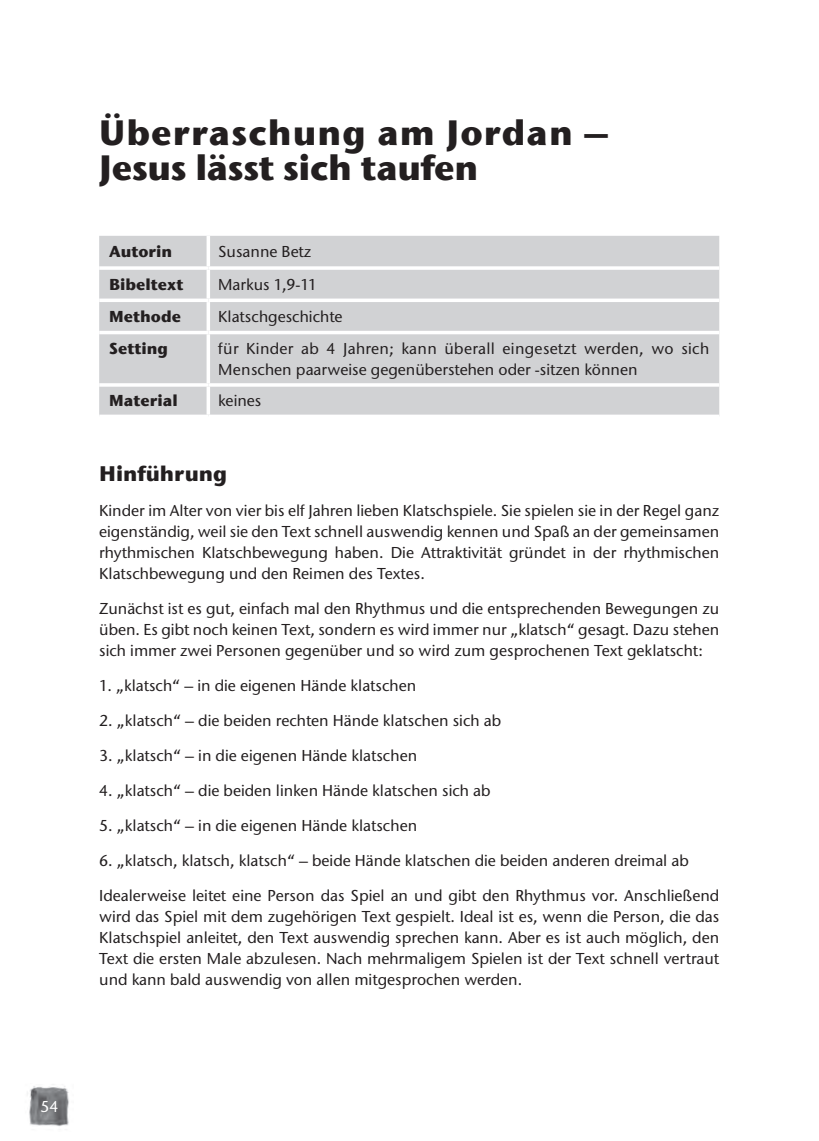
<style>
.page{position:relative;width:819px;height:1141px;background:#fff}
.page>*{position:absolute;margin:0;border:0;box-sizing:border-box;transform-origin:0 0}
.t1{font:700 35px/35px "ITC Stone Sans Com";letter-spacing:.02em;color:#231f20}
.t2{font:700 21px "ITC Stone Sans Com";color:#231f20}
.t3{font:500 15.75px/21px "Stone Sans ITC Std";color:#231f20;text-align:justify}
.t4{font:700 15.75px "ITC Stone Sans Com";color:#231f20}
.t5{font:500 15.75px "Stone Sans ITC Std";color:#fff}
</style>
<div class="page">
<img style="left:27px;top:1084px;width:42px;height:43px">
<div style="left:99px;top:236px;width:620px;height:179px;background:#d1d2d4"></div>
<hr style="left:99px;top:383px;width:109px;height:4px;background:#f7f7f7">
<hr style="left:208px;top:266px;width:511px;height:4px;background:#f6f6f7">
<hr style="left:99px;top:266px;width:109px;height:4px;background:#f7f7f8">
<hr style="left:208px;top:299px;width:511px;height:3px;background:#fff">
<hr style="left:208px;top:331px;width:511px;height:3px;background:#fff">
<hr style="left:207px;top:236px;width:3px;height:30px;background:#fff">
<hr style="left:207px;top:270px;width:3px;height:29px;background:#fff">
<hr style="left:207px;top:302px;width:3px;height:29px;background:#fff">
<hr style="left:207px;top:334px;width:3px;height:49px;background:#fff">
<hr style="left:208px;top:383px;width:511px;height:4px;background:#f5f5f6">
<hr style="left:207px;top:387px;width:3px;height:28px;background:#fff">
<hr style="left:99px;top:299px;width:109px;height:3px;background:#fff">
<hr style="left:99px;top:331px;width:109px;height:3px;background:#fff">
<h1 class="t1" style="left:99px;top:115px;width:510px">Überraschung am Jordan –<br>Jesus lässt sich taufen</h1>
<p class="t4" style="left:109px;top:242px;width:65px">Autorin</p>
<p class="t3" style="left:218px;top:243px;width:94px">Susanne Betz</p>
<p class="t4" style="left:109px;top:275px;width:76px">Bibeltext</p>
<p class="t3" style="left:218px;top:275px;width:100px">Markus 1,9-11</p>
<p class="t4" style="left:109px;top:307px;width:73px">Methode</p>
<p class="t3" style="left:218px;top:307px;width:126px">Klatschgeschichte</p>
<p class="t4" style="left:109px;top:339px;width:61px">Setting</p>
<p class="t3" style="left:218px;top:339px;width:493px">für Kinder ab 4 Jahren; kann überall eingesetzt werden, wo sich<br>Menschen paarweise gegenüberstehen oder -sitzen können</p>
<p class="t4" style="left:109px;top:391px;width:70px">Material</p>
<p class="t3" style="left:218px;top:392px;width:45px">keines</p>
<h2 class="t2" style="left:99px;top:461px;width:130px">Hinführung</h2>
<p class="t3" style="left:99px;top:501px;width:622px">Kinder im Alter von vier bis elf Jahren lieben Klatschspiele. Sie spielen sie in der Regel ganz eigenständig, weil sie den Text schnell auswendig kennen und Spaß an der gemeinsamen rhythmischen Klatschbewegung haben. Die Attraktivität gründet in der rhythmischen Klatschbewegung und den Reimen des Textes.</p>
<p class="t3" style="left:99px;top:599px;width:622px">Zunächst ist es gut, einfach mal den Rhythmus und die entsprechenden Bewegungen zu üben. Es gibt noch keinen Text, sondern es wird immer nur „klatsch“ gesagt. Dazu stehen sich immer zwei Personen gegenüber und so wird zum gesprochenen Text geklatscht:</p>
<p class="t3" style="left:99px;top:676px;width:319px">1. „klatsch“ – in die eigenen Hände klatschen</p>
<p class="t3" style="left:99px;top:711px;width:404px">2. „klatsch“ – die beiden rechten Hände klatschen sich ab</p>
<p class="t3" style="left:99px;top:746px;width:320px">3. „klatsch“ – in die eigenen Hände klatschen</p>
<p class="t3" style="left:99px;top:781px;width:393px">4. „klatsch“ – die beiden linken Hände klatschen sich ab</p>
<p class="t3" style="left:99px;top:816px;width:320px">5. „klatsch“ – in die eigenen Hände klatschen</p>
<p class="t3" style="left:99px;top:851px;width:591px">6. „klatsch, klatsch, klatsch“ – beide Hände klatschen die beiden anderen dreimal ab</p>
<p class="t3" style="left:99px;top:886px;width:622px">Idealerweise leitet eine Person das Spiel an und gibt den Rhythmus vor. Anschließend wird das Spiel mit dem zugehörigen Text gespielt. Ideal ist es, wenn die Person, die das Klatschspiel anleitet, den Text auswendig sprechen kann. Aber es ist auch möglich, den Text die ersten Male abzulesen. Nach mehrmaligem Spielen ist der Text schnell vertraut und kann bald auswendig von allen mitgesprochen werden.</p>
<p class="t5" style="left:41px;top:1100px;width:20px">54</p>
</div>
